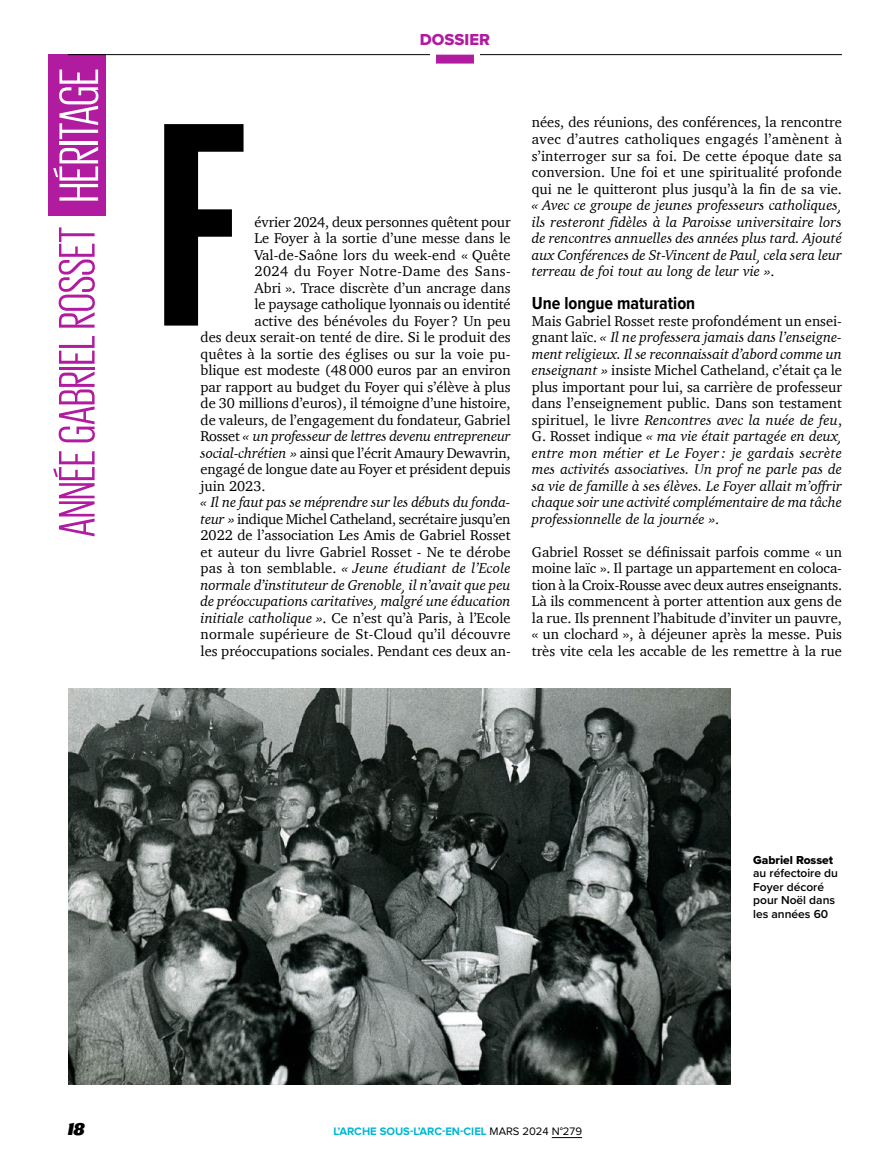
<style>
.page{position:relative;width:893px;height:1170px;background:#fff}
.page>*{position:absolute;margin:0;border:0;box-sizing:border-box;transform-origin:0 0}
.t1{font:700 297px "Giorgio Sans";color:#000}
.t2{font:57px "Giorgio Sans";color:#fff}
.t3{font:52.5px "Giorgio Sans";color:#b11ba0}
.t4{font:italic 21px "Appetite";color:#000}
.t5{font:700 18px "Proxima Nova Cond";color:#000}
.t6{font:16.5px "Proxima Nova Extrabld";color:#b11ba0}
.t7{font:14.55px/16.5px "Charter";color:#000;text-align:justify}
.t8{font:italic 14.55px/16.5px "Charter";color:#000;text-align:justify}
.t9{font:14.55px "Charter";letter-spacing:.03em;color:#000}
.t10{font:600 12px/13.5px "Proxima Nova";color:#000}
.t11{font:12px "Proxima Nova Extrabld";color:#000}
.t12{font:700 11.25px "Proxima Nova";color:#00b7d2}
.s1{font-style:normal}
.s2{font-style:italic}
.s3{font-weight:400;color:#000}
</style>
<div class="page">
<hr style="left:552px;top:1137px;width:30px;height:1px;background:#000">
<div style="left:48px;top:54px;width:58px;height:162px;background:#b11ba0"></div>
<hr style="left:68px;top:54px;width:774px;height:1px;background:#000">
<svg style="left:427px;top:54px;width:56px;height:10px"></svg>
<img style="left:68px;top:688px;width:663px;height:396px">
<h2 class="t2" style="left:51px;top:202px;width:136px;rotate:-90deg">HÉRITAGE</h2>
<h3 class="t3" style="left:51px;top:537px;width:312px;rotate:-90deg">ANNÉE GABRIEL ROSSET</h3>
<p class="t6" style="left:420px;top:27px;width:72px">DOSSIER</p>
<h1 class="t1" style="left:157px;top:76px;width:91px">F</h1>
<p class="t7" style="left:255px;top:213px;width:257px">évrier 2024, deux personnes quêtent pour</p>
<p class="t7" style="left:255px;top:229px;width:257px">Le Foyer à la sortie d’une messe dans le</p>
<p class="t7" style="left:255px;top:246px;width:257px">Val-de-Saône lors du week-end « Quête</p>
<p class="t9" style="left:255px;top:258px;width:258px">2024 du Foyer Notre-Dame des Sans-</p>
<p class="t7" style="left:255px;top:279px;width:258px">Abri ». Trace discrète d’un ancrage dans</p>
<p class="t7" style="left:255px;top:295px;width:257px">le paysage catholique lyonnais ou identité</p>
<p class="t7" style="left:255px;top:312px;width:258px">active des bénévoles du Foyer ? Un peu</p>
<p class="t7" style="left:201px;top:328px;width:312px">des deux serait-on tenté de dire. Si le produit des</p>
<p class="t7" style="left:201px;top:345px;width:312px">quêtes à la sortie des églises ou sur la voie pu-</p>
<p class="t7" style="left:201px;top:361px;width:312px">blique est modeste (48000 euros par an environ</p>
<p class="t7" style="left:201px;top:378px;width:312px">par rapport au budget du Foyer qui s’élève à plus</p>
<p class="t7" style="left:201px;top:394px;width:312px">de 30 millions d’euros), il témoigne d’une histoire,</p>
<p class="t7" style="left:201px;top:411px;width:311px">de valeurs, de l’engagement du fondateur, Gabriel</p>
<p class="t8" style="left:201px;top:428px;width:312px"><span class="s1">Rosset</span> « un professeur de lettres devenu entrepreneur</p>
<p class="t7" style="left:201px;top:444px;width:312px"><span class="s2">social-chrétien »</span> ainsi que l’écrit Amaury Dewavrin,</p>
<p class="t7" style="left:201px;top:460px;width:312px">engagé de longue date au Foyer et président depuis</p>
<p class="t7" style="left:201px;top:477px;width:66px">juin 2023.</p>
<p class="t7" style="left:201px;top:493px;width:312px"><span class="s2">« Il ne faut pas se méprendre sur les débuts du fonda&shy;teur »</span> indique Michel Catheland, secrétaire jusqu’en 2022 de l’association Les Amis de Gabriel Rosset et auteur du livre Gabriel Rosset - Ne te dérobe pas à ton semblable. <span class="s2">« Jeune étudiant de l’Ecole normale d’instituteur de Grenoble, il n’avait que peu de préoccupations caritatives, malgré une éducation initiale catholique »</span>. Ce n’est qu’à Paris, à l’Ecole normale supérieure de St-Cloud qu’il découvre les préoccupations sociales. Pendant ces deux an-</p>
<p class="t7" style="left:532px;top:114px;width:312px">nées, des réunions, des conférences, la rencontre avec d’autres catholiques engagés l’amènent à s’interroger sur sa foi. De cette époque date sa conversion. Une foi et une spiritualité profonde qui ne le quitteront plus jusqu’à la fin de sa vie.</p>
<p class="t8" style="left:532px;top:197px;width:312px">« Avec ce groupe de jeunes professeurs catholiques, ils resteront fidèles à la Paroisse universitaire lors de rencontres annuelles des années plus tard. Ajouté aux Conférences de St-Vincent de Paul, cela sera leur terreau de foi tout au long de leur vie »<span class="s1">.</span></p>
<p class="t5" style="left:532px;top:293px;width:165px">Une longue maturation</p>
<p class="t8" style="left:532px;top:312px;width:312px"><span class="s1">Mais Gabriel Rosset reste profondément un ensei&shy;gnant laïc.</span> « Il ne professera jamais dans l’enseigne&shy;ment religieux. Il se reconnaissait d’abord comme un enseignant » <span class="s1">insiste Michel Catheland, c’était ça le plus important pour lui, sa carrière de professeur dans l’enseignement public. Dans son testament spirituel, le livre</span> Rencontres avec la nuée de feu<span class="s1">, G. Rosset indique</span> « ma vie était partagée en deux, entre mon métier et Le Foyer: je gardais secrète mes activités associatives. Un prof ne parle pas de sa vie de famille à ses élèves. Le Foyer allait m’offrir chaque soir une activité complémentaire de ma tâche professionnelle de la journée »<span class="s1">.</span></p>
<p class="t7" style="left:532px;top:543px;width:312px">Gabriel Rosset se définissait parfois comme « un moine laïc ». Il partage un appartement en coloca&shy;tion à la Croix-Rousse avec deux autres enseignants.<br>Là ils commencent à porter attention aux gens de la rue. Ils prennent l’habitude d’inviter un pauvre, « un clochard », à déjeuner après la messe. Puis très vite cela les accable de les remettre à la rue</p>
<p class="t11" style="left:753px;top:850px;width:81px">Gabriel Rosset</p>
<p class="t10" style="left:753px;top:866px;width:86px">au réfectoire du<br>Foyer décoré pour Noël dans les années 60</p>
<h3 class="t4" style="left:68px;top:1112px;width:18px">18</h3>
<p class="t12" style="left:333px;top:1124px;width:250px">L’ARCHE SOUS-L’ARC-EN-CIEL <span class="s3">MARS 2024 N°279</span></p>
</div>
